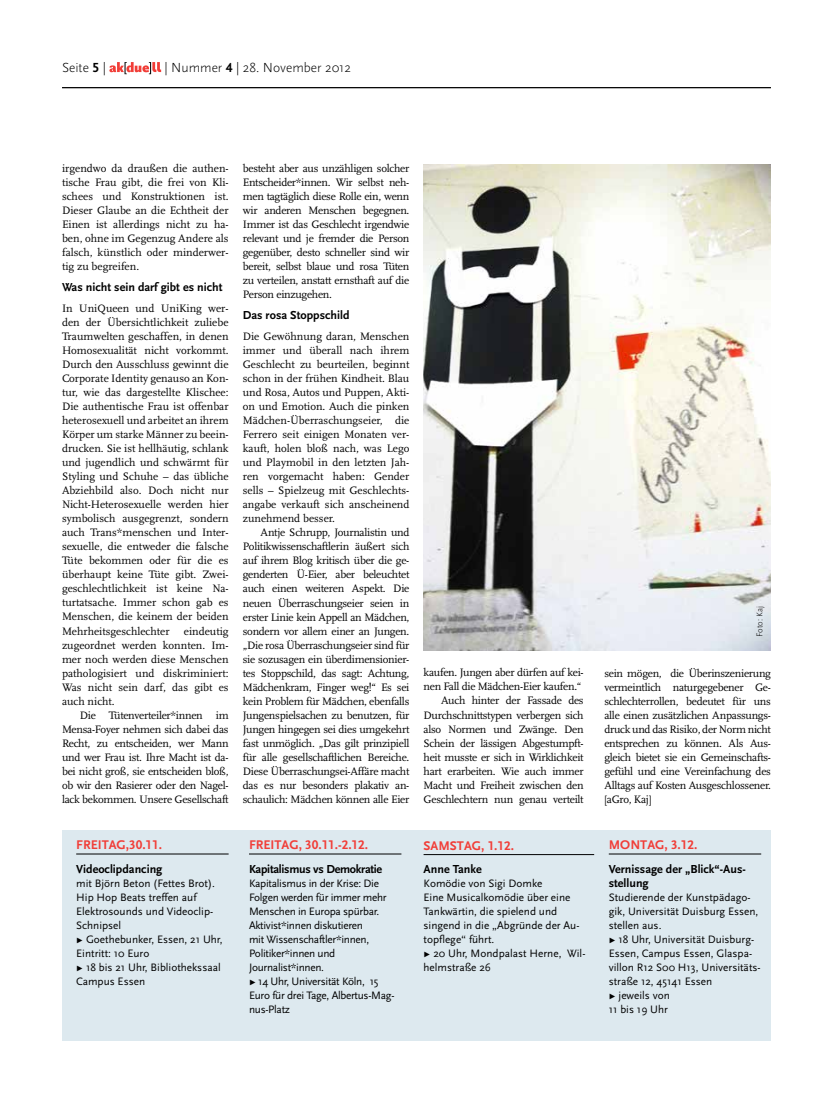
<style>
.page{position:relative;width:833px;height:1117px;background:#fff}
.page>*{position:absolute;margin:0;border:0;box-sizing:border-box;transform-origin:0 0}
.t1{font:300 13.75px "Scala Sans";color:#000}
.t2{font:700 13.12px "Scala Sans Caps";color:#f13d37}
.t3{font:700 12.12px/14px "Scala Sans";color:#000}
.t4{font:700 12.12px "Scala Sans";letter-spacing:-.025em;color:#000}
.t5{font:11.25px/14px "Scala";letter-spacing:-.025em;color:#000;text-align:justify}
.t6{font:11.25px/14px "Scala Sans";color:#000}
.t7{font:11.25px/14px "Scala Sans";letter-spacing:-.025em;color:#000}
.t8{font:300 8.75px "Scala Sans";color:#000}
.s1{font-family:"Scala Sans Caps";font-weight:700}
</style>
<div class="page">
<hr style="left:62px;top:87px;width:709px;height:1px;background:#000">
<svg style="left:109px;top:62px;width:52px;height:12px"></svg>
<div style="left:62px;top:830px;width:709px;height:210px;background:#dde9ef"></div>
<hr style="left:76px;top:853px;width:153px;height:1px;background:#000">
<hr style="left:423px;top:854px;width:171px;height:1px;background:#000">
<img style="left:423px;top:165px;width:348px;height:485px">
<hr style="left:249px;top:853px;width:152px;height:1px;background:#000">
<hr style="left:609px;top:853px;width:152px;height:1px;background:#000">
<p class="t1" style="left:62px;top:60px;width:45px">Seite <span class="s1">5</span> |</p>
<p class="t1" style="left:165px;top:60px;width:188px">| Nummer <span class="s1">4</span> | 28. November 2012</p>
<p class="t5" style="left:62px;top:162px;width:168px">irgendwo da draußen die authen&shy;tische Frau gibt, die frei von Kli&shy;schees und Konstruktionen ist.<br>Dieser Glaube an die Echtheit der Einen ist allerdings nicht zu ha&shy;ben, ohne im Gegenzug Andere als falsch, künstlich oder minderwer&shy;tig zu begreifen.</p>
<p class="t3" style="left:62px;top:281px;width:162px">Was nicht sein darf gibt es nicht</p>
<p class="t5" style="left:62px;top:302px;width:168px">In UniQueen und UniKing wer&shy;den der Übersichtlichkeit zuliebe Traumwelten geschaffen, in denen Homosexualität nicht vorkommt.<br>Durch den Ausschluss gewinnt die Corporate Identity genauso an Kon&shy;tur, wie das dargestellte Klischee:<br>Die authentische Frau ist offenbar heterosexuell und arbeitet an ihrem Körper um starke Männer zu beein&shy;drucken. Sie ist hellhäutig, schlank und jugendlich und schwärmt für Styling und Schuhe – das übliche Abziehbild also. Doch nicht nur Nicht-Heterosexuelle werden hier symbolisch ausgegrenzt, sondern auch Trans*menschen und Inter&shy;sexuelle, die entweder die falsche Tüte bekommen oder für die es überhaupt keine Tüte gibt. Zwei&shy;geschlechtlichkeit ist keine Na&shy;turtatsache. Immer schon gab es Menschen, die keinem der beiden Mehrheitsgeschlechter</p>
<p class="t5" style="left:62px;top:624px;width:168px;text-indent:122px">eindeutig zugeordnet werden konnten. Im&shy;mer noch werden diese Menschen pathologisiert und diskriminiert:<br>Was nicht sein darf, das gibt es auch nicht.</p>
<p class="t5" style="left:62px;top:708px;width:168px;text-indent:18px">Die Tütenverteiler*innen im Mensa-Foyer nehmen sich dabei das Recht, zu entscheiden, wer Mann und wer Frau ist. Ihre Macht ist da&shy;bei nicht groß, sie entscheiden bloß, ob wir den Rasierer oder den Nagel&shy;lack bekommen. Unsere Gesellschaft</p>
<p class="t2" style="left:76px;top:837px;width:87px">FREITAG,30.11.</p>
<p class="t3" style="left:76px;top:862px;width:88px">Videoclipdancing</p>
<p class="t6" style="left:76px;top:876px;width:148px">mit Björn Beton (Fettes Brot).<br>Hip Hop Beats treffen auf<br>Elektrosounds und Videoclip-<br>Schnipsel<br>Ω Goethebunker, Essen, 21 Uhr,<br>Eintritt: 10 Euro<br>Ω 18 bis 21 Uhr, Bibliothekssaal<br>Campus Essen</p>
<p class="t5" style="left:243px;top:162px;width:168px">besteht aber aus unzähligen solcher Entscheider*innen. Wir selbst neh&shy;men tagtäglich diese Rolle ein, wenn wir anderen Menschen begegnen.<br>Immer ist das Geschlecht irgendwie relevant und je fremder die Person gegenüber, desto schneller sind wir bereit, selbst blaue und rosa Tüten zu verteilen, anstatt ernsthaft auf die Person einzugehen.</p>
<p class="t3" style="left:243px;top:309px;width:108px">Das rosa Stoppschild</p>
<p class="t5" style="left:243px;top:330px;width:168px">Die Gewöhnung daran, Menschen immer und überall nach ihrem Geschlecht zu beurteilen, beginnt schon in der frühen Kindheit. Blau und Rosa, Autos und Puppen, Akti&shy;on und Emotion. Auch die pinken Mädchen-Überraschungseier, die Ferrero seit einigen Monaten ver&shy;kauft, holen bloß nach, was Lego und Playmobil in den letzten Jah&shy;ren vorgemacht haben: Gender sells – Spielzeug mit Geschlechts&shy;angabe verkauft sich anscheinend zunehmend besser.</p>
<p class="t5" style="left:243px;top:526px;width:168px;text-indent:18px">Antje Schrupp, Journalistin und Politikwissenschaftlerin äußert sich auf ihrem Blog kritisch über die ge&shy;genderten Ü-Eier, aber beleuchtet auch einen weiteren Aspekt. Die neuen Überraschungseier seien in erster Linie kein Appell an Mädchen, sondern vor allem einer an Jungen. „Die rosa Überraschungseier sind für sie sozusagen ein überdimensionier&shy;tes Stoppschild, das sagt: Achtung, Mädchenkram, Finger weg!“ Es sei kein Problem für Mädchen, ebenfalls Jungenspielsachen zu benutzen, für Jungen hingegen sei dies umgekehrt fast unmöglich. „Das gilt prinzipiell für alle gesellschaftlichen Bereiche.<br>Diese Überraschungsei-Affäre macht das es nur besonders plakativ an&shy;schaulich: Mädchen können alle Eier</p>
<p class="t5" style="left:423px;top:666px;width:162px;text-align:right">kaufen. Jungen aber dürfen auf kei&shy;nen Fall die Mädchen-Eier kaufen.“<br>Auch hinter der Fassade des<br>Durchschnittstypen verbergen sich also Normen und Zwänge. Den<br>Schein der lässigen Abgestumpft&shy;heit musste er sich in Wirklichkeit hart erarbeiten. Wie auch immer<br>Macht und Freiheit zwischen den<br>Geschlechtern nun genau verteilt</p>
<p class="t2" style="left:249px;top:837px;width:121px">FREITAG, 30.11.-2.12.</p>
<p class="t2" style="left:423px;top:837px;width:92px">SAMSTAG, 1.12.</p>
<p class="t4" style="left:249px;top:862px;width:135px">Kapitalismus vs Demokratie</p>
<p class="t7" style="left:249px;top:876px;width:147px">Kapitalismus in der Krise: Die<br>Folgen werden für immer mehr<br>Menschen in Europa spürbar.<br>Aktivist*innen diskutieren<br>mit Wissenschaftler*innen,<br>Politiker*innen und<br>Journalist*innen.<br>Ω 14 Uhr, Universität Köln, 15<br>Euro für drei Tage, Albertus-Mag&shy;nus-Platz</p>
<p class="t3" style="left:423px;top:862px;width:60px">Anne Tanke</p>
<p class="t6" style="left:423px;top:876px;width:163px">Komödie von Sigi Domke<br>Eine Musicalkomödie über eine<br>Tankwärtin, die spielend und singend in die „Abgründe der Au&shy;topflege“ führt.<br>Ω 20 Uhr, Mondpalast Herne, Wil&shy;helmstraße 26</p>
<p class="t8" style="left:755px;top:636px;width:32px;rotate:-90deg">Foto: Kaj</p>
<p class="t5" style="left:604px;top:666px;width:168px">sein mögen, die Überinszenierung vermeintlich naturgegebener Ge&shy;schlechterrollen, bedeutet für uns alle einen zusätzlichen Anpassungs&shy;druck und das Risiko, der Norm nicht entsprechen zu können. Als Aus&shy;gleich bietet sie ein Gemeinschafts&shy;gefühl und eine Vereinfachung des Alltags auf Kosten Ausgeschlossener. [aGro, Kaj]</p>
<p class="t2" style="left:609px;top:837px;width:90px">MONTAG, 3.12.</p>
<p class="t3" style="left:609px;top:862px;width:139px">Vernissage der „Blick“-Aus&shy;stellung</p>
<p class="t6" style="left:609px;top:890px;width:153px">Studierende der Kunstpädago&shy;gik, Universität Duisburg Essen, stellen aus.<br>Ω 18 Uhr, Universität Duisburg-<br>Essen, Campus Essen, Glaspa&shy;villon R12 S00 H13, Universitäts&shy;straße 12, 45141 Essen<br>Ω jeweils von<br>11 bis 19 Uhr</p>
</div>
